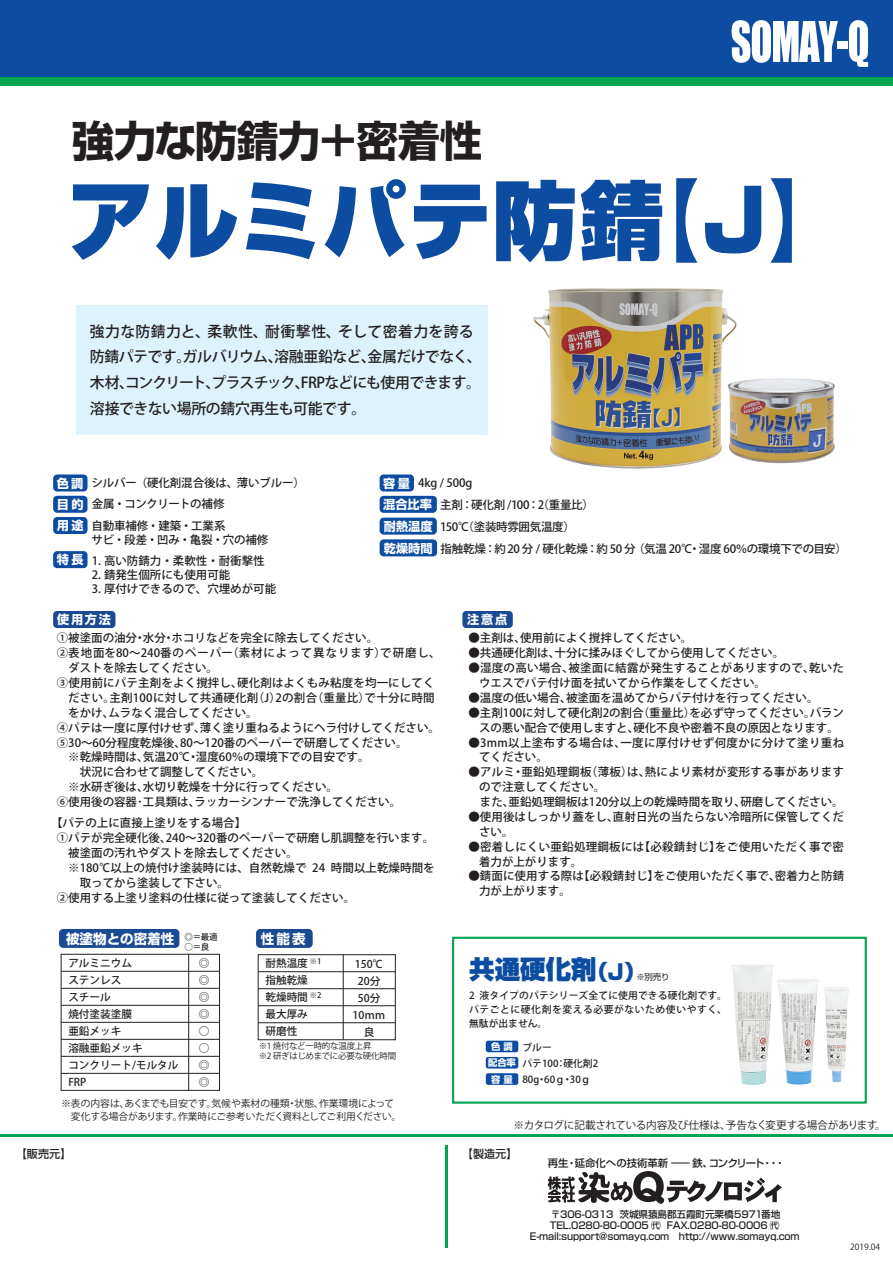
<style>
.page{position:relative;width:893px;height:1263px;background:#fff}
.page>*{position:absolute;margin:0;border:0;box-sizing:border-box;transform-origin:0 0}
.t1{font:900 85.05px "Shin Go Pro";color:#0d4da1}
.t2{font:700 42.45px "Shin Go Pro";letter-spacing:-.025em;color:#231f20}
.t3{font:900 25.5px "Shin Go Pro";color:#0d4da1}
.t4{font:500 14.85px/25.5px "Koz Go Pr 6 N";letter-spacing:-.025em;color:#231f20}
.t5{font:700 13.5px "Shin Go Pro";color:#fff}
.t6{font:700 12.15px "Shin Go Pro";letter-spacing:.145em;color:#fff}
.t7{font:500 11.55px/14.9px "Koz Go Pr 6 N";color:#231f20}
.t8{font:500 11.55px/14.9px "Koz Go Pr 6 N";letter-spacing:.02em;color:#231f20}
.t9{font:500 11.55px/21.8px "Koz Go Pr 6 N";letter-spacing:-.02em;color:#231f20}
.t10{font:500 11.55px/14.9px "Koz Go Pr 6 N";letter-spacing:.025em;color:#231f20}
.t11{font:500 11.55px "Koz Go Pr 6 N";letter-spacing:.08em;color:#231f20}
.t12{font:500 11.55px "Koz Go Pr 6 N";letter-spacing:-.035em;color:#231f20}
.t13{font:500 11.1px "Shin Go Pro";color:#231f20}
.t14{font:500 10.65px/17px "Koz Go Pr 6 N";color:#231f20}
.t15{font:10.65px "Koz Go Pro";letter-spacing:-.025em;color:#231f20}
.t16{font:500 10.35px "Shin Go Pro";color:#231f20}
.t17{font:500 9.75px/14.1px "Koz Go Pr 6 N";letter-spacing:.015em;color:#231f20;text-align:justify}
.t18{font:9.75px/12.8px "Koz Go Pro";color:#231f20}
.t19{font:500 9.6px/11.1px "Shin Go Pro";letter-spacing:-.015em;color:#231f20;text-align:center}
.t20{font:8.55px/9.8px "Koz Go Pr 6 N";letter-spacing:-.035em;color:#231f20}
.t21{font:500 8.55px "Koz Go Pr 6 N";color:#231f20}
.t22{font:8.55px "Koz Go Pro";color:#231f20}
.t23{font:8.55px "Shin Go Pro";color:#231f20}
.s1{font-family:"Shin Go Pro";font-weight:700;font-size:12.15px;color:#fff}
.s2{font-size:21.3px}
.s3{font-family:"Shin Go Pro";font-weight:700;font-size:9.3px;color:#fff}
.s4{font-weight:400}
</style>
<div class="page">
<div style="left:59px;top:929px;width:120px;height:19px;background:#194a93;border-radius:4px"></div>
<hr style="left:188px;top:954px;width:1px;height:136px;background:#231f20">
<div style="left:61px;top:954px;width:159px;height:137px;border:1px solid #231f20"></div>
<hr style="left:61px;top:971px;width:159px;height:1px;background:#231f20">
<hr style="left:61px;top:988px;width:159px;height:1px;background:#231f20">
<hr style="left:61px;top:1005px;width:159px;height:1px;background:#231f20">
<hr style="left:61px;top:1022px;width:159px;height:1px;background:#231f20">
<hr style="left:61px;top:1039px;width:159px;height:1px;background:#231f20">
<hr style="left:61px;top:1056px;width:159px;height:1px;background:#231f20">
<hr style="left:61px;top:1073px;width:159px;height:1px;background:#231f20">
<div style="left:256px;top:929px;width:57px;height:19px;background:#194a93;border-radius:4px"></div>
<hr style="left:343px;top:955px;width:1px;height:85px;background:#231f20">
<div style="left:258px;top:954px;width:138px;height:86px;border:1px solid #231f20"></div>
<hr style="left:258px;top:971px;width:137px;height:1px;background:#231f20">
<hr style="left:258px;top:988px;width:137px;height:1px;background:#231f20">
<hr style="left:258px;top:1005px;width:137px;height:1px;background:#231f20">
<hr style="left:258px;top:1022px;width:137px;height:1px;background:#231f20">
<div style="left:452px;top:937px;width:415px;height:167px;border:2px solid #00a54f"></div>
<div style="left:486px;top:1041px;width:32px;height:11px;background:#0d4da1;border-radius:2px"></div>
<div style="left:486px;top:1057px;width:32px;height:11px;background:#0d4da1;border-radius:2px"></div>
<div style="left:486px;top:1073px;width:32px;height:12px;background:#0d4da1;border-radius:2px"></div>
<div style="left:76px;top:306px;width:412px;height:129px;background:#dcf2fc"></div>
<div style="left:0;top:0;width:893px;height:85px;background:#00a54f"></div>
<div style="left:0;top:0;width:893px;height:77px;background:#0d4da1"></div>
<svg style="left:732px;top:20px;width:106px;height:43px"></svg>
<div style="left:837px;top:42px;width:11px;height:7px;background:#fff"></div>
<svg style="left:849px;top:20px;width:19px;height:47px"></svg>
<hr style="left:0;top:1134px;width:893px;height:2px;background:#00a54f">
<hr style="left:445px;top:1146px;width:3px;height:102px;background:#00a54f">
<svg style="left:548px;top:1171px;width:234px;height:33px"></svg>
<div style="left:53px;top:611px;width:62px;height:17px;background:#194a93;border-radius:4px"></div>
<div style="left:53px;top:496px;width:35px;height:17px;background:#0d4da1;border-radius:4px"></div>
<div style="left:53px;top:474px;width:35px;height:17px;background:#0d4da1;border-radius:4px"></div>
<div style="left:53px;top:551px;width:35px;height:17px;background:#0d4da1;border-radius:4px"></div>
<div style="left:462px;top:611px;width:51px;height:17px;background:#194a93;border-radius:4px"></div>
<div style="left:53px;top:517px;width:35px;height:17px;background:#0d4da1;border-radius:4px"></div>
<div style="left:380px;top:496px;width:57px;height:17px;background:#0d4da1;border-radius:4px"></div>
<div style="left:380px;top:518px;width:57px;height:17px;background:#0d4da1;border-radius:4px"></div>
<div style="left:380px;top:539px;width:57px;height:17px;background:#0d4da1;border-radius:4px"></div>
<div style="left:380px;top:474px;width:34px;height:17px;background:#0d4da1;border-radius:4px"></div>
<img style="left:533px;top:288px;width:204px;height:181px">
<img style="left:727px;top:378px;width:108px;height:85px">
<img style="left:731px;top:964px;width:110px;height:121px">
<h2 class="t2" style="left:72px;top:107px;width:412px">強力な防錆力＋密着性</h2>
<h1 class="t1" style="left:67px;top:153px;width:786px">アルミパテ防錆【J】</h1>
<p class="t4" style="left:90px;top:319px;width:393px">強力な防錆力と、柔軟性、耐衝撃性、そして密着力を誇る防錆パテです。ガルバリウム、溶融亜鉛など、金属だけでなく、木材、コンクリート、プラスチック、FRPなどにも使用できます。溶接できない場所の錆穴再生も可能です。</p>
<p class="t7" style="left:57px;top:475px;width:250px"><span class="s1">色調</span> シルバー（硬化剤混合後は、薄いブルー）</p>
<p class="t12" style="left:57px;top:497px;width:169px"><span class="s1">目的</span> 金属・コンクリートの補修</p>
<p class="t7" style="left:92px;top:519px;width:178px;line-height:14.1px;text-indent:-35px"><span class="s1">用途</span> 自動車補修・建築・工業系<br>サビ・段差・凹み・亀裂・穴の補修</p>
<p class="t7" style="left:57px;top:554px;width:209px"><span class="s1">特長</span> 1. 高い防錆力・柔軟性・耐衝撃性</p>
<p class="t7" style="left:92px;top:568px;width:140px">2. 錆発生個所にも使用可能</p>
<p class="t7" style="left:92px;top:582px;width:186px">3. 厚付けできるので、穴埋めが可能</p>
<p class="t7" style="left:383px;top:476px;width:91px"><span class="s1">容量</span> 4kg / 500g</p>
<p class="t9" style="left:383px;top:494px;width:465px"><span class="s1">混合比率</span> 主剤：硬化剤 /100：2（重量比）<br><span class="s1">耐熱温度</span> 150℃（塗装時雰囲気温度）<br><span class="s1">乾燥時間</span> 指触乾燥：約 20 分 / 硬化乾燥：約 50 分（気温 20℃・湿度 60％の環境下での目安）</p>
<p class="t6" style="left:57px;top:610px;width:55px">使用方法</p>
<p class="t7" style="left:57px;top:631px;width:323px">①被塗面の油分・水分・ホコリなどを完全に除去してください。</p>
<p class="t11" style="left:57px;top:646px;width:385px">②表地面を80～240番のペーパー（素材によって異なります）で研磨し、</p>
<p class="t7" style="left:68px;top:661px;width:151px">ダストを除去してください。</p>
<p class="t7" style="left:57px;top:676px;width:379px">③使用前にパテ主剤をよく撹拌し、硬化剤はよくもみ粘度を均一にしてく</p>
<p class="t8" style="left:68px;top:690px;width:368px">ださい。主剤100に対して共通硬化剤（J）2の割合（重量比）で十分に時間</p>
<p class="t7" style="left:68px;top:705px;width:191px">をかけ、ムラなく混合してください。</p>
<p class="t7" style="left:57px;top:720px;width:385px">④パテは一度に厚付けせず、薄く塗り重ねるようにヘラ付けしてください。</p>
<p class="t7" style="left:57px;top:735px;width:352px">⑤30～60分程度乾燥後、80～120番のペーパーで研磨してください。</p>
<p class="t7" style="left:57px;top:750px;width:314px">　※乾燥時間は、気温20℃・湿度60％の環境下での目安です。</p>
<p class="t7" style="left:57px;top:765px;width:208px">　　状況に合わせて調整してください。</p>
<p class="t7" style="left:57px;top:780px;width:283px">　※水研ぎ後は、水切り乾燥を十分に行ってください。</p>
<p class="t7" style="left:57px;top:795px;width:346px">⑥使用後の容器･工具類は、ラッカーシンナーで洗浄してください。</p>
<p class="t7" style="left:57px;top:816px;width:379px;text-indent:-6px">【パテの上に直接上塗りをする場合】<br>①パテが完全硬化後、240～320番のペーパーで研磨し肌調整を行います。　被塗面の汚れやダストを除去してください。<br>　※180℃以上の焼付け塗装時には、自然乾燥で 24 時間以上乾燥時間を　　取ってから塗装して下さい。<br>②使用する上塗り塗料の仕様に従って塗装してください。</p>
<p class="t5" style="left:66px;top:928px;width:110px">被塗物との密着性</p>
<p class="t14" style="left:68px;top:955px;width:112px">アルミニウム<br>ステンレス<br>スチール<br>焼付塗装塗膜<br>亜鉛メッキ<br>溶融亜鉛メッキ<br>コンクリート/モルタル<br>FRP</p>
<p class="t14" style="left:199px;top:955px;width:12px;text-align:justify">◎ ◎ ◎ ◎ ○ ○ ◎ ◎</p>
<p class="t21" style="left:185px;top:932px;width:35px">◎＝最適</p>
<p class="t21" style="left:185px;top:942px;width:26px">○＝良</p>
<p class="t5" style="left:261px;top:928px;width:46px">性能表</p>
<p class="t14" style="left:265px;top:955px;width:58px">耐熱温度 <sup>※1</sup>指触乾燥<br>乾燥時間 <sup>※2</sup>最大厚み<br>研磨性</p>
<p class="t14" style="left:352px;top:956px;width:35px;text-align:center">150℃<br>20分<br>50分<br>10ｍｍ良</p>
<p class="t20" style="left:259px;top:1041px;width:139px">※1 焼付など一時的な温度上昇<br>※2 研ぎはじめまでに必要な硬化時間</p>
<p class="t18" style="left:61px;top:1098px;width:342px">※表の内容は、あくまでも目安です。気候や素材の種類・状態、作業環境によって　変化する場合があります。作業時にご参考いただく資料としてご利用ください。</p>
<p class="t6" style="left:467px;top:610px;width:42px">注意点</p>
<p class="t7" style="left:468px;top:631px;width:225px">●主剤は、使用前によく撹拌してください。</p>
<p class="t7" style="left:468px;top:646px;width:317px">●共通硬化剤は、十分に揉みほぐしてから使用してください。</p>
<p class="t8" style="left:479px;top:661px;width:367px;text-indent:-11px">●湿度の高い場合、被塗面に結露が発生することがありますので、乾いたウエスでパテ付け面を拭いてから作業をしてください。</p>
<p class="t7" style="left:468px;top:690px;width:352px">●温度の低い場合、被塗面を温めてからパテ付けを行ってください。</p>
<p class="t7" style="left:468px;top:705px;width:377px;text-align:center">●主剤100に対して硬化剤2の割合（重量比）を必ず守ってください。バランスの悪い配合で使用しますと、硬化不良や密着不良の原因となります。</p>
<p class="t10" style="left:479px;top:735px;width:367px;text-indent:-11px">●3mm以上塗布する場合は、一度に厚付けせず何度かに分けて塗り重ねてください。</p>
<p class="t8" style="left:468px;top:765px;width:377px">●アルミ・亜鉛処理鋼板（薄板）は、熱により素材が変形する事があります</p>
<p class="t7" style="left:479px;top:780px;width:128px">ので注意してください。</p>
<p class="t7" style="left:468px;top:795px;width:377px">　また、亜鉛処理鋼板は120分以上の乾燥時間を取り、研磨してください。</p>
<p class="t7" style="left:479px;top:809px;width:367px;text-indent:-11px">●使用後はしっかり蓋をし、直射日光の当たらない冷暗所に保管してください。</p>
<p class="t10" style="left:479px;top:839px;width:366px;text-indent:-11px">●密着しにくい亜鉛処理鋼板には【必殺錆封じ】をご使用いただく事で密着力が上がります。</p>
<p class="t7" style="left:479px;top:869px;width:367px;text-indent:-11px">●錆面に使用する際は【必殺錆封じ】をご使用いただく事で、密着力と防錆力が上がります。</p>
<h3 class="t3" style="left:469px;top:949px;width:178px">共通硬化剤<span class="s2">（J）</span></h3>
<p class="t23" style="left:636px;top:969px;width:35px">※別売り</p>
<p class="t17" style="left:469px;top:988px;width:259px">2 液タイプのパテシリーズ全てに使用できる硬化剤です。パテごとに硬化剤を変える必要がないため使いやすく、無駄が出ません。</p>
<p class="t17" style="left:491px;top:1040px;width:62px"><span class="s3">色 調</span> ブルー</p>
<p class="t17" style="left:488px;top:1057px;width:112px"><span class="s3">配合率</span> パテ100：硬化剤2</p>
<p class="t17" style="left:491px;top:1073px;width:101px"><span class="s3">容 量</span> 80g・60ｇ・30ｇ</p>
<p class="t15" style="left:514px;top:1118px;width:374px">※カタログに記載されている内容及び仕様は、予告なく変更する場合があります。</p>
<p class="t13" style="left:16px;top:1145px;width:57px">【販売元】</p>
<p class="t13" style="left:462px;top:1145px;width:57px">【製造元】</p>
<p class="t16" style="left:548px;top:1155px;width:239px">再生・延命化への技術革新<span class="s4">ー</span>鉄、コンクリート・・・</p>
<p class="t19" style="left:530px;top:1207px;width:271px">〒306-0313 茨城県猿島郡五霞町元栗橋5971番地<br>TEL.0280-80-0005 ㈹ FAX.0280-80-0006 ㈹<br>E-mail:support@somayq.com　http://www.somayq.com</p>
<p class="t22" style="left:850px;top:1241px;width:31px">2019.04</p>
</div>
